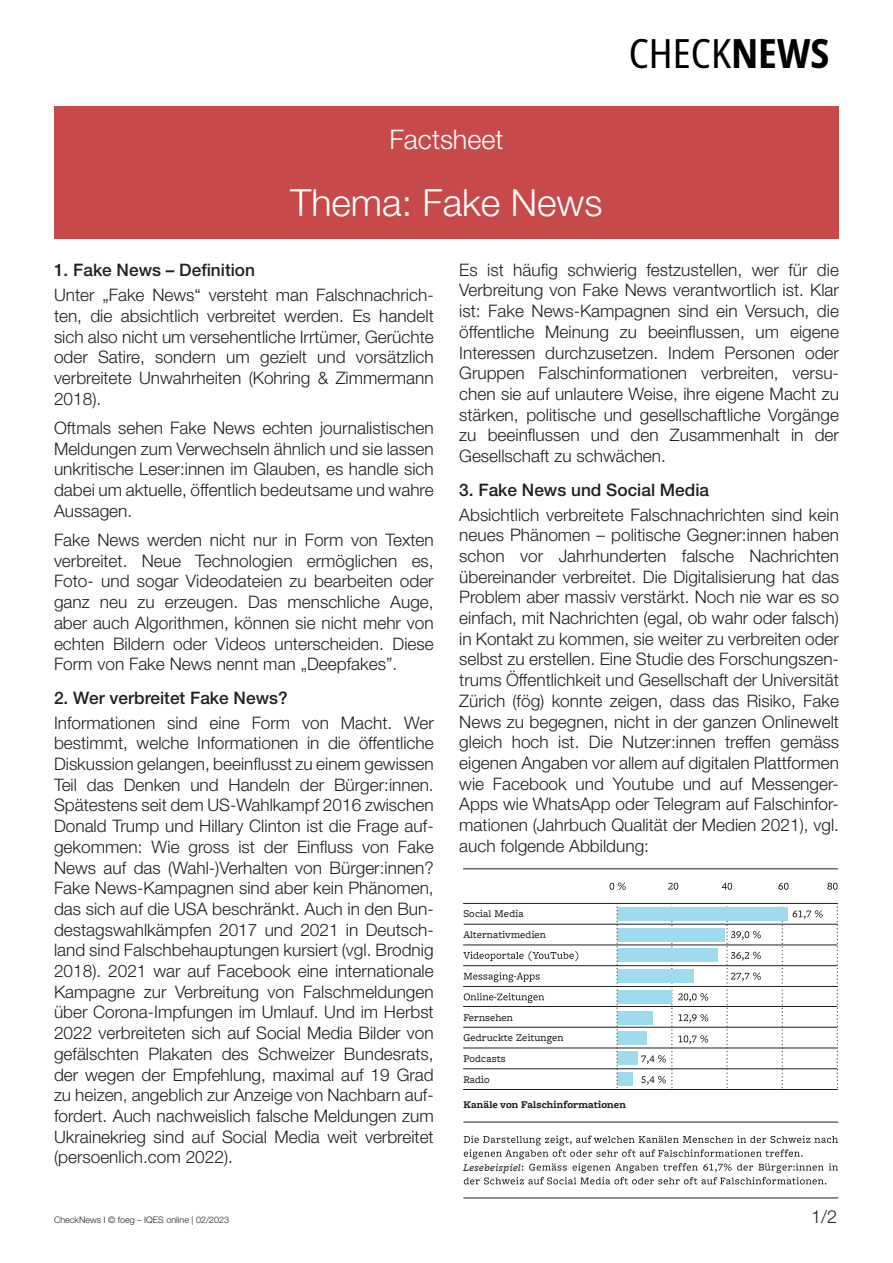
<style>
.page{position:relative;width:893px;height:1263px;background:#fff}
.page>*{position:absolute;margin:0;border:0;box-sizing:border-box;transform-origin:0 0}
.t1{font:condensed 40.2px "Noto Sans";color:#000}
.Titel_H1{font:300 37.5px "Helvetica Neue LT Pro";color:#fff}
.Titel_H2{font:300 27px "Helvetica Neue LT Pro";color:#fff}
.t2{font:300 18px "Helvetica Neue LT Pro";color:#231f20}
.Lauftext{font:300 17.25px/20.7px "Helvetica Neue LT Pro";color:#231f20;text-align:justify}
.Lauftext-2{font:500 17.25px "Helvetica Neue LT Pro";color:#231f20}
.t3{font:500 10.8px/20.5px "Freight Macro Pro";letter-spacing:.01em;color:#231f20}
.t4{font:700 10.8px "Freight Macro Pro";letter-spacing:.01em;color:#231f20}
.t5{font:italic 500 10.8px "Freight Macro Pro";letter-spacing:.015em;color:#231f20}
.t6{font:300 9px "Helvetica Neue LT Pro";color:#231f20}
.s1{font-weight:700}
</style>
<div class="page">
<div style="left:54px;top:106px;width:785px;height:133px;background:#c7494a"></div>
<svg style="left:782px;top:904px;width:1px;height:185px"></svg>
<svg style="left:837px;top:903px;width:1px;height:186px"></svg>
<hr style="left:463px;top:868px;width:375px;height:1px;background:#231f20">
<hr style="left:463px;top:903px;width:374px;height:1px;background:#231f20">
<hr style="left:464px;top:924px;width:374px;height:1px;background:#231f20">
<hr style="left:463px;top:945px;width:374px;height:1px;background:#231f20">
<hr style="left:463px;top:965px;width:374px;height:1px;background:#231f20">
<hr style="left:463px;top:986px;width:374px;height:1px;background:#231f20">
<hr style="left:463px;top:1089px;width:375px;height:1px;background:#231f20">
<hr style="left:463px;top:1006px;width:374px;height:1px;background:#231f20">
<hr style="left:463px;top:1027px;width:374px;height:1px;background:#231f20">
<hr style="left:463px;top:1048px;width:374px;height:1px;background:#231f20">
<hr style="left:463px;top:1068px;width:374px;height:1px;background:#231f20">
<div style="left:617px;top:1011px;width:36px;height:13px;background:#9edbee"></div>
<div style="left:617px;top:969px;width:77px;height:13px;background:#9edbee"></div>
<div style="left:617px;top:990px;width:55px;height:13px;background:#9edbee"></div>
<div style="left:617px;top:949px;width:100px;height:13px;background:#9edbee"></div>
<div style="left:617px;top:1072px;width:15px;height:14px;background:#9edbee"></div>
<div style="left:617px;top:1031px;width:30px;height:13px;background:#9edbee"></div>
<div style="left:617px;top:1052px;width:21px;height:13px;background:#9edbee"></div>
<div style="left:617px;top:928px;width:108px;height:13px;background:#9edbee"></div>
<div style="left:617px;top:907px;width:170px;height:13px;background:#9edbee"></div>
<svg style="left:616px;top:906px;width:2px;height:183px"></svg>
<svg style="left:793px;top:910px;width:30px;height:9px"></svg>
<svg style="left:726px;top:903px;width:35px;height:186px"></svg>
<svg style="left:678px;top:993px;width:30px;height:9px"></svg>
<svg style="left:678px;top:1014px;width:30px;height:9px"></svg>
<svg style="left:678px;top:1035px;width:30px;height:9px"></svg>
<svg style="left:641px;top:903px;width:31px;height:186px"></svg>
<svg style="left:464px;top:972px;width:76px;height:10px"></svg>
<svg style="left:464px;top:993px;width:80px;height:10px"></svg>
<svg style="left:463px;top:951px;width:115px;height:10px"></svg>
<svg style="left:610px;top:882px;width:16px;height:8px"></svg>
<svg style="left:668px;top:883px;width:10px;height:7px"></svg>
<svg style="left:722px;top:883px;width:10px;height:7px"></svg>
<svg style="left:778px;top:883px;width:10px;height:7px"></svg>
<svg style="left:827px;top:883px;width:10px;height:7px"></svg>
<hr style="left:463px;top:1122px;width:375px;height:1px;background:#231f20">
<hr style="left:463px;top:1198px;width:375px;height:1px;background:#231f20">
<svg style="left:464px;top:1135px;width:374px;height:49px"></svg>
<p class="Titel_H2" style="left:389px;top:123px;width:116px">Factsheet</p>
<p class="Titel_H1" style="left:290px;top:180px;width:313px">Thema: Fake News</p>
<h1 class="t1" style="left:629px;top:25px;width:202px">CHECK<span class="s1">NEWS</span></h1>
<p class="Lauftext-2" style="left:54px;top:260px;width:203px">1. Fake News – Definition</p>
<p class="Lauftext" style="left:54px;top:284px;width:381px">Unter „Fake News“ versteht man Falschnachrich&shy;ten, die absichtlich verbreitet werden. Es handelt sich also nicht um versehentliche Irrtümer, Gerüchte oder Satire, sondern um gezielt und vorsätzlich verbreitete Unwahrheiten (Kohring &amp; Zimmermann 2018).</p>
<p class="Lauftext" style="left:54px;top:417px;width:381px">Oftmals sehen Fake News echten journalistischen Meldungen zum Verwechseln ähnlich und sie lassen unkritische Leser:innen im Glauben, es handle sich dabei um aktuelle, öffentlich bedeutsame und wahre Aussagen.</p>
<p class="Lauftext" style="left:54px;top:529px;width:381px">Fake News werden nicht nur in Form von Texten verbreitet. Neue Technologien ermöglichen es, Foto- und sogar Videodateien zu bearbeiten oder ganz neu zu erzeugen. Das menschliche Auge, aber auch Algorithmen, können sie nicht mehr von echten Bildern oder Videos unterscheiden. Diese Form von Fake News nennt man „Deepfakes”.</p>
<p class="Lauftext-2" style="left:54px;top:687px;width:235px">2. Wer verbreitet Fake News?</p>
<p class="Lauftext" style="left:54px;top:712px;width:381px">Informationen sind eine Form von Macht. Wer bestimmt, welche Informationen in die öffentliche Diskussion gelangen, beeinflusst zu einem gewissen Teil das Denken und Handeln der Bürger:innen.<br>Spätestens seit dem US-Wahlkampf 2016 zwischen Donald Trump und Hillary Clinton ist die Frage auf&shy;gekommen: Wie gross ist der Einfluss von Fake News auf das (Wahl-)Verhalten von Bürger:innen?<br>Fake News-Kampagnen sind aber kein Phänomen, das sich auf die USA beschränkt. Auch in den Bun&shy;destagswahlkämpfen 2017 und 2021 in Deutsch&shy;land sind Falschbehauptungen kursiert (vgl. Brodnig 2018). 2021 war auf Facebook eine internationale Kampagne zur Verbreitung von Falschmeldungen über Corona-Impfungen im Umlauf. Und im Herbst 2022 verbreiteten sich auf Social Media Bilder von gefälschten Plakaten des Schweizer Bundesrats, der wegen der Empfehlung, maximal auf 19 Grad zu heizen, angeblich zur Anzeige von Nachbarn auf&shy;fordert. Auch nachweislich falsche Meldungen zum Ukrainekrieg sind auf Social Media weit verbreitet (persoenlich.com 2022).</p>
<p class="Lauftext" style="left:459px;top:259px;width:381px">Es ist häufig schwierig festzustellen, wer für die Verbreitung von Fake News verantwortlich ist. Klar ist: Fake News-Kampagnen sind ein Versuch, die öffentliche Meinung zu beeinflussen, um eigene Interessen durchzusetzen. Indem Personen oder Gruppen Falschinformationen verbreiten, versu&shy;chen sie auf unlautere Weise, ihre eigene Macht zu stärken, politische und gesellschaftliche Vorgänge zu beeinflussen und den Zusammenhalt in der Gesellschaft zu schwächen.</p>
<p class="Lauftext-2" style="left:459px;top:479px;width:251px">3. Fake News und Social Media</p>
<p class="Lauftext" style="left:459px;top:504px;width:381px">Absichtlich verbreitete Falschnachrichten sind kein neues Phänomen – politische Gegner:innen haben schon vor Jahrhunderten falsche Nachrichten übereinander verbreitet. Die Digitalisierung hat das Problem aber massiv verstärkt. Noch nie war es so einfach, mit Nachrichten (egal, ob wahr oder falsch) in Kontakt zu kommen, sie weiter zu verbreiten oder selbst zu erstellen. Eine Studie des Forschungszen&shy;trums Öffentlichkeit und Gesellschaft der Universität Zürich (fög) konnte zeigen, dass das Risiko, Fake News zu begegnen, nicht in der ganzen Onlinewelt gleich hoch ist. Die Nutzer:innen treffen gemäss eigenen Angaben vor allem auf digitalen Plattformen wie Facebook und Youtube und auf Messenger-Apps wie WhatsApp oder Telegram auf Falschinfor&shy;mationen (Jahrbuch Qualität der Medien 2021), vgl. auch folgende Abbildung:</p>
<p class="t3" style="left:463px;top:903px;width:84px">Social Media<br>Alternativmedien</p>
<p class="t3" style="left:463px;top:1007px;width:102px">Fernsehen<br>Gedruckte Zeitungen<br>Podcasts<br>Radio</p>
<p class="t4" style="left:463px;top:1097px;width:164px">Kanäle von Falschinformationen</p>
<p class="t5" style="left:463px;top:1159px;width:59px">Lesebeispiel</p>
<p class="t6" style="left:54px;top:1214px;width:177px">CheckNews I © foeg – IQES online | 02/2023</p>
<p class="t2" style="left:811px;top:1206px;width:28px">1/2</p>
</div>
